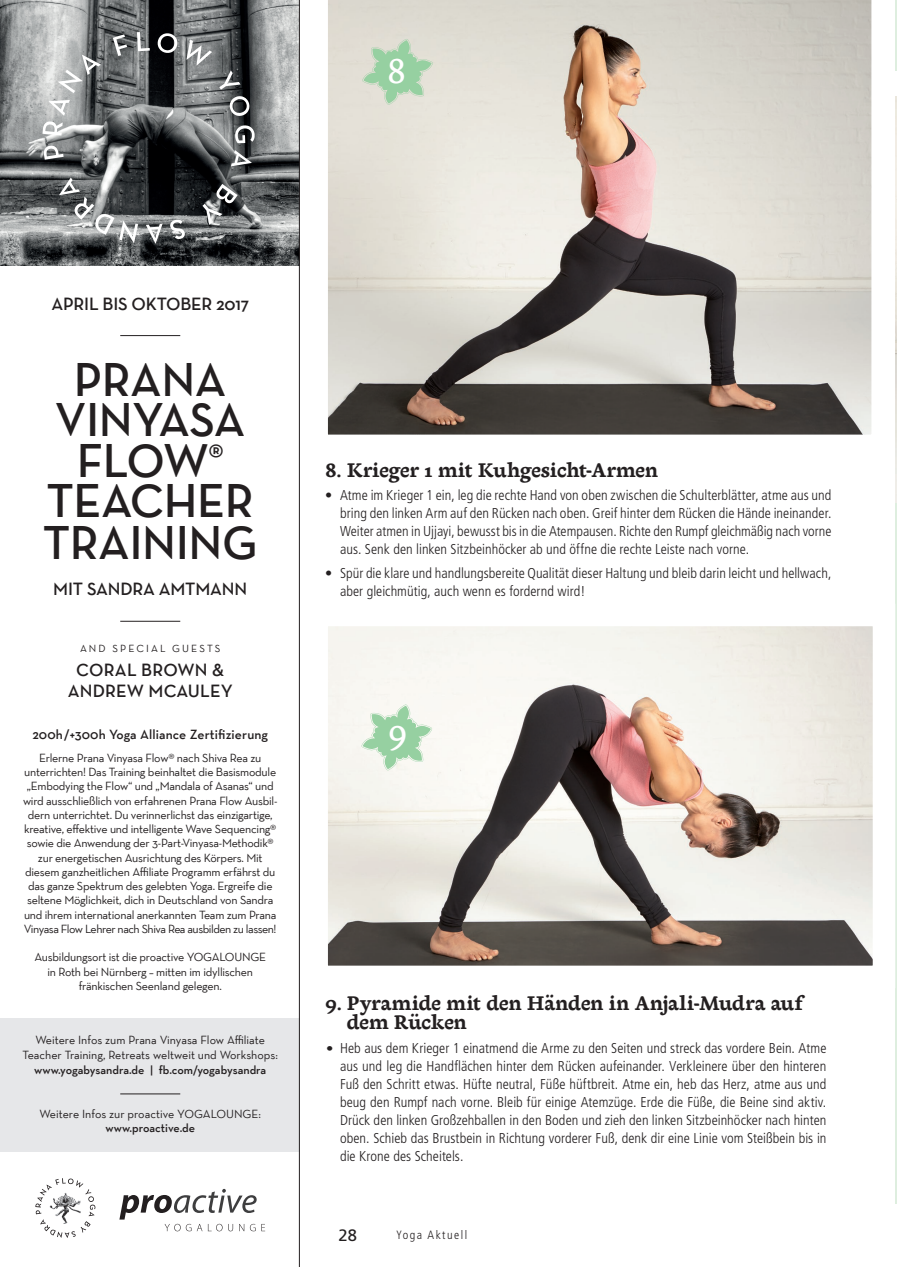
<style>
.page{position:relative;width:897px;height:1267px;background:#fff}
.page>*{position:absolute;margin:0;border:0;box-sizing:border-box;transform-origin:0 0}
.t1{font:600 48px/41px "Neutra Text";letter-spacing:-.01em;color:#231f20;text-align:center}
.t2{font:38.55px "Baldufa";color:#fff}
.t3{font:700 21px/19.5px "Baldufa";letter-spacing:-.01em;color:#231f20}
.t4{font:600 18px "Neutra Text";letter-spacing:-.01em;color:#231f20}
.t5{font:600 18px/21px "Neutra Text";letter-spacing:.01em;color:#231f20;text-align:center}
.t6{font:16.5px "Frutiger";color:#231f20}
.t7{font:300 condensed 14.25px/18px "Frutiger";letter-spacing:.005em;color:#231f20;text-align:justify}
.t8{font:600 13.5px "Neutra Text";letter-spacing:.01em;color:#231f20}
.t9{font:12px/14.2px "Neutra Text";letter-spacing:-.02em;color:#231f20;text-align:center}
.t10{font:12px/15px "Neutra Text";color:#231f20;text-align:center}
.t11{font:600 12px "Neutra Text";color:#231f20}
.t12{font:300 condensed 12px "Frutiger";letter-spacing:.125em;color:#231f20}
.t13{font:10.5px "Neutra Text";letter-spacing:.2em;color:#231f20}
.s1{font-family:"Garamond";font-stretch:normal;font-size:15px}
</style>
<div class="page">
<div style="left:0;top:1018px;width:299px;height:133px;background:#e6e7e9"></div>
<img style="left:0;top:0;width:299px;height:265px">
<svg style="left:44px;top:146px;width:20px;height:14px"></svg>
<svg style="left:42px;top:100px;width:28px;height:36px"></svg>
<svg style="left:58px;top:55px;width:43px;height:38px;background:#a0a3a3"></svg>
<svg style="left:113px;top:34px;width:14px;height:22px"></svg>
<svg style="left:137px;top:32px;width:13px;height:19px"></svg>
<svg style="left:157px;top:33px;width:20px;height:20px"></svg>
<svg style="left:186px;top:39px;width:26px;height:26px"></svg>
<svg style="left:219px;top:70px;width:21px;height:20px"></svg>
<svg style="left:230px;top:96px;width:19px;height:20px"></svg>
<svg style="left:235px;top:125px;width:20px;height:18px"></svg>
<svg style="left:231px;top:150px;width:21px;height:16px"></svg>
<svg style="left:202px;top:184px;width:36px;height:41px"></svg>
<svg style="left:170px;top:220px;width:15px;height:19px"></svg>
<svg style="left:146px;top:224px;width:17px;height:19px"></svg>
<svg style="left:59px;top:177px;width:79px;height:66px;background:#7f8283"></svg>
<svg style="left:119px;top:1188px;width:146px;height:43px"></svg>
<svg style="left:35px;top:1178px;width:60px;height:59px"></svg>
<img style="left:50px;top:1192px;width:32px;height:32px">
<hr style="left:120px;top:335px;width:60px;height:1px;background:#231f20">
<hr style="left:120px;top:621px;width:60px;height:1px;background:#231f20">
<hr style="left:120px;top:1093px;width:60px;height:1px;background:#231f20">
<hr style="left:299px;top:0;width:1px;height:1266px;background:#231f20">
<hr style="left:895px;top:0;width:1px;height:1203px;background:#deeedf">
<img style="left:895px;top:96px;width:1px;height:406px">
<img style="left:328px;top:626px;width:544px;height:339px">
<svg style="left:361px;top:704px;width:71px;height:66px"></svg>
<div style="left:889px;top:72px;width:7px;height:24px;background:#fff"></div>
<svg style="left:327px;top:0;width:545px;height:435px;background:#bfb9b1"></svg>
<svg style="left:362px;top:39px;width:71px;height:66px;background:#bed8bd"></svg>
<h2 class="t2" style="left:387px;top:47px;width:21px">8</h2>
<p class="t4" style="left:51px;top:293px;width:199px">APRIL BIS OKTOBER 2017</p>
<h1 class="t1" style="left:43px;top:358px;width:216px">PRANA<br>VINYASA<br>FLOW<sup>®<br></sup>TEACHER<br>TRAINING</h1>
<p class="t4" style="left:53px;top:578px;width:195px">MIT SANDRA AMTMANN</p>
<p class="t13" style="left:80px;top:642px;width:142px">AND SPECIAL GUESTS</p>
<p class="t5" style="left:68px;top:659px;width:166px">CORAL BROWN &amp;<br>ANDREW MCAULEY</p>
<p class="t8" style="left:32px;top:726px;width:237px">200h/+300h Yoga Alliance Zertifizierung</p>
<p class="t9" style="left:23px;top:750px;width:256px">Erlerne Prana Vinyasa Flow® nach Shiva Rea zu unterrichten! Das Training beinhaltet die Basismodule „Embodying the Flow“ und „Mandala of Asanas“ und wird ausschließlich von erfahrenen Prana Flow Ausbil&shy;dern unterrichtet. Du verinnerlichst das einzigartige, kreative, effektive und intelligente Wave Sequencing® sowie die Anwendung der 3-Part-Vinyasa-Methodik® zur energetischen Ausrichtung des Körpers. Mit diesem ganzheitlichen Affiliate Programm erfährst du das ganze Spektrum des gelebten Yoga. Ergreife die seltene Möglichkeit, dich in Deutschland von Sandra und ihrem international anerkannten Team zum Prana Vinyasa Flow Lehrer nach Shiva Rea ausbilden zu lassen!</p>
<p class="t9" style="left:34px;top:949px;width:233px">Ausbildungsort ist die proactive YOGALOUNGE in Roth bei Nürnberg – mitten im idyllischen fränkischen Seenland gelegen.</p>
<p class="t10" style="left:23px;top:1032px;width:257px">Weitere Infos zum Prana Vinyasa Flow Affiliate<br>Teacher Training, Retreats weltweit und Workshops:</p>
<p class="t11" style="left:34px;top:1062px;width:234px">www.yogabysandra.de | fb.com/yogabysandra</p>
<p class="t10" style="left:39px;top:1105px;width:223px">Weitere Infos zur proactive YOGALOUNGE:</p>
<p class="t11" style="left:105px;top:1120px;width:91px">www.proactive.de</p>
<h3 class="t3" style="left:325px;top:460px;width:334px">8. Krieger 1 mit Kuhgesicht-Armen</h3>
<p class="t7" style="left:340px;top:486px;width:493px;text-indent:-15px">• Atme im Krieger 1 ein, leg die rechte Hand von oben zwischen die Schulterblätter, atme aus und bring den linken Arm auf den Rücken nach oben. Greif hinter dem Rücken die Hände ineinander.<br>Weiter atmen in Ujjayi, bewusst bis in die Atempausen. Richte den Rumpf gleichmäßig nach vorne aus. Senk den linken Sitzbeinhöcker ab und öffne die rechte Leiste nach vorne.</p>
<p class="t7" style="left:340px;top:564px;width:493px;text-indent:-15px">• Spür die klare und handlungsbereite Qualität dieser Haltung und bleib darin leicht und hellwach, aber gleichmütig, auch wenn es fordernd wird!</p>
<h2 class="t2" style="left:388px;top:707px;width:21px">9</h2>
<h3 class="t3" style="left:347px;top:992px;width:457px;text-indent:-22px">9. Pyramide mit den Händen in Anjali-Mudra auf dem Rücken</h3>
<p class="t7" style="left:340px;top:1039px;width:488px;text-indent:-15px"><span class="s1">•</span> Heb aus dem Krieger 1 einatmend die Arme zu den Seiten und streck das vordere Bein. Atme aus und leg die Handflächen hinter dem Rücken aufeinander. Verkleinere über den hinteren Fuß den Schritt etwas. Hüfte neutral, Füße hüftbreit. Atme ein, heb das Herz, atme aus und beug den Rumpf nach vorne. Bleib für einige Atemzüge. Erde die Füße, die Beine sind aktiv.<br>Drück den linken Großzehballen in den Boden und zieh den linken Sitzbeinhöcker nach hinten oben. Schieb das Brustbein in Richtung vorderer Fuß, denk dir eine Linie vom Steißbein bis in die Krone des Scheitels.</p>
<p class="t6" style="left:338px;top:1225px;width:20px">28</p>
<p class="t12" style="left:396px;top:1227px;width:72px">Yoga Aktuell</p>
</div>
